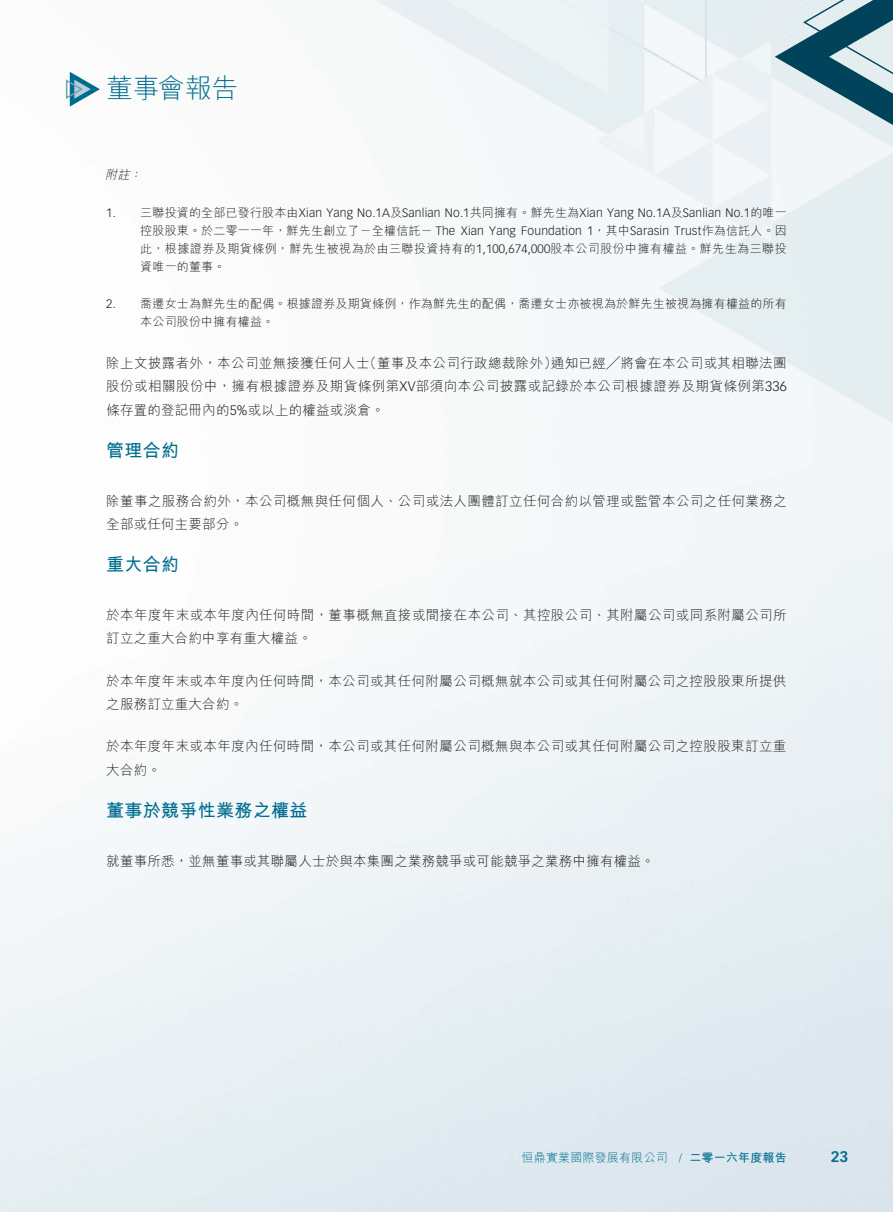
<style>
.page{position:relative;width:893px;height:1212px;background:#fff}
.page>*{position:absolute;margin:0;border:0;box-sizing:border-box;transform-origin:0 0}
.t1{font:300 27px "M Hei HK";letter-spacing:-.02em;color:#006d90}
.t2{font:700 18px "M Hei HK";letter-spacing:.02em;color:#006d90}
.t3{font:700 15px "Vectora LT Std";color:#006d90}
.t4{font:300 13.5px/23.2px "M Hei HK";letter-spacing:.03em;color:#1c1c1b}
.t5{font:300 12px/18px "M Hei HK";letter-spacing:.015em;color:#1c1c1b;text-align:justify}
.t6{font:300 12px "Vectora LT Std";letter-spacing:.015em;color:#1c1c1b}
.t7{font:300 12px "M Hei HK";letter-spacing:.015em;color:#006d90}
.t8{font:italic 300 12px "M Hei HK";color:#1c1c1b}
.s1{font-family:"M Hei HK"}
.s2{font-family:"Vectora LT Std"}
.s3{font-weight:700}
</style>
<div class="page">
<svg style="left:775px;top:0;width:118px;height:161px"></svg>
<svg style="left:65px;top:72px;width:35px;height:35px"></svg>
<h1 class="t1" style="left:106px;top:69px;width:134px">董事會報告</h1>
<p class="t8" style="left:105px;top:167px;width:42px">附註：</p>
<p class="t6" style="left:106px;top:205px;width:682px">1. <span class="s1">三聯投資的全部已發行股本由</span>Xian Yang No.1A<span class="s1">及</span>Sanlian No.1<span class="s1">共同擁有。鮮先生為</span>Xian Yang No.1A<span class="s1">及</span>Sanlian No.1<span class="s1">的唯一</span></p>
<p class="t5" style="left:140px;top:221px;width:648px">控股股東。於二零一一年，鮮先生創立了－全權信託－ <span class="s2">The Xian Yang Foundation 1</span>，其中<span class="s2">Sarasin Trust</span>作為信託人。因此，根據證券及期貨條例，鮮先生被視為於由三聯投資持有的<span class="s2">1,100,674,000</span>股本公司股份中擁有權益。鮮先生為三聯投資唯一的董事。</p>
<p class="t5" style="left:140px;top:294px;width:648px;text-indent:-34px"><span class="s2">2.</span> 喬遷女士為鮮先生的配偶。根據證券及期貨條例，作為鮮先生的配偶，喬遷女士亦被視為於鮮先生被視為擁有權益的所有本公司股份中擁有權益。</p>
<p class="t4" style="left:106px;top:351px;width:682px;text-align:justify">除上文披露者外，本公司並無接獲任何人士（董事及本公司行政總裁除外）通知已經╱將會在本公司或其相聯法團股份或相關股份中，擁有根據證券及期貨條例第<span class="s2">XV</span>部須向本公司披露或記錄於本公司根據證券及期貨條例第<span class="s2">336</span>條存置的登記冊內的<span class="s2">5%</span>或以上的權益或淡倉。</p>
<h2 class="t2" style="left:106px;top:437px;width:74px">管理合約</h2>
<p class="t4" style="left:106px;top:489px;width:682px">除董事之服務合約外，本公司概無與任何個人、公司或法人團體訂立任何合約以管理或監管本公司之任何業務之全部或任何主要部分。</p>
<h2 class="t2" style="left:106px;top:552px;width:74px">重大合約</h2>
<p class="t4" style="left:106px;top:603px;width:682px">於本年度年末或本年度內任何時間，董事概無直接或間接在本公司、其控股公司、其附屬公司或同系附屬公司所訂立之重大合約中享有重大權益。</p>
<p class="t4" style="left:106px;top:669px;width:682px">於本年度年末或本年度內任何時間，本公司或其任何附屬公司概無就本公司或其任何附屬公司之控股股東所提供之服務訂立重大合約。</p>
<p class="t4" style="left:106px;top:734px;width:682px">於本年度年末或本年度內任何時間，本公司或其任何附屬公司概無與本公司或其任何附屬公司之控股股東訂立重大合約。</p>
<h2 class="t2" style="left:106px;top:797px;width:203px">董事於競爭性業務之權益</h2>
<p class="t4" style="left:106px;top:849px;width:550px">就董事所悉，並無董事或其聯屬人士於與本集團之業務競爭或可能競爭之業務中擁有權益。</p>
<p class="t7" style="left:522px;top:1149px;width:267px">恒鼎實業國際發展有限公司 / <span class="s3">二零一六年度報告</span></p>
<p class="t3" style="left:831px;top:1148px;width:19px">23</p>
</div>
